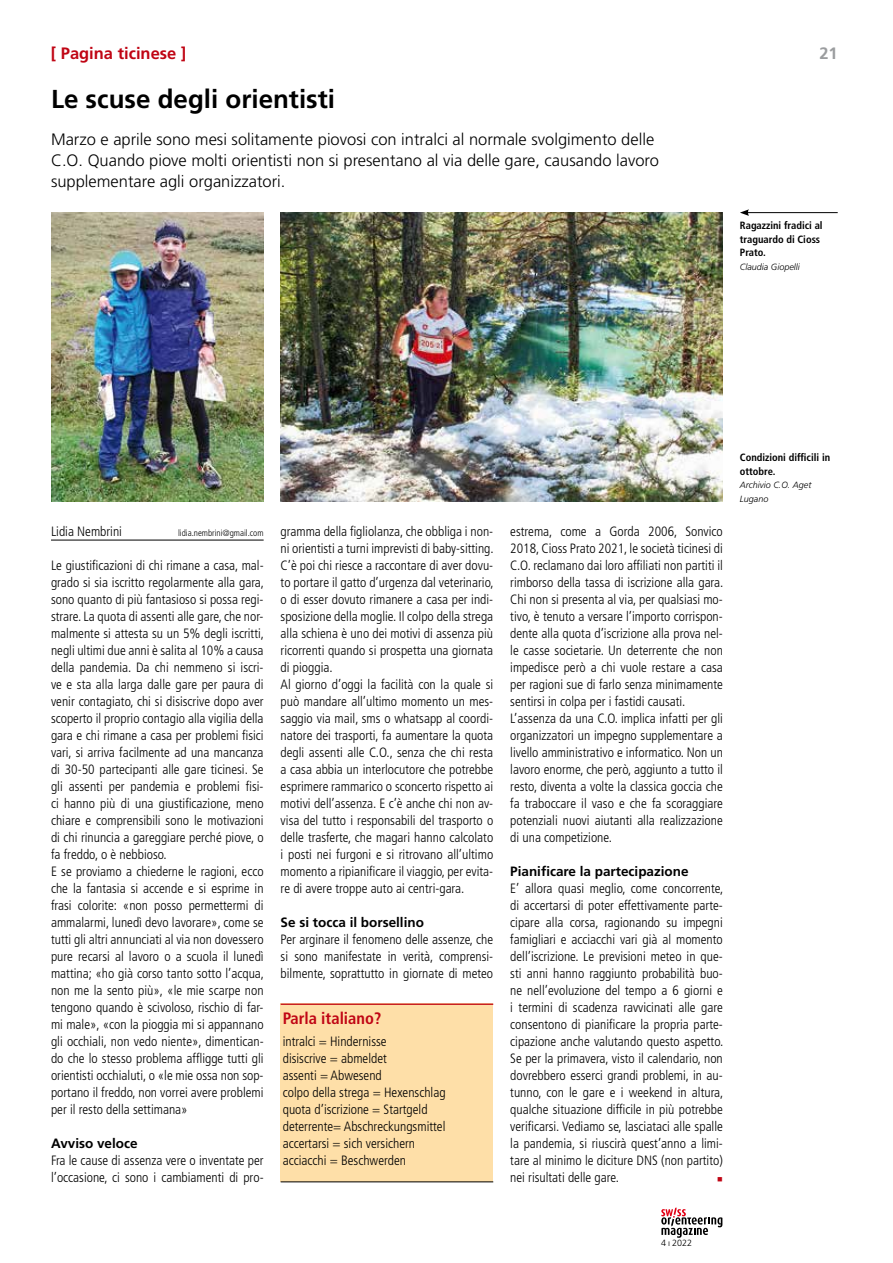
<style>
.page{position:relative;width:893px;height:1263px;background:#fff}
.page>*{position:absolute;margin:0;border:0;box-sizing:border-box;transform-origin:0 0}
.t1{font:700 25.95px "Frutiger LT Std";color:#000}
.t2{font:300 16.5px/21.3px "Frutiger LT Std";color:#000}
.t3{font:700 16.5px "Frutiger LT Std";color:#c00514}
.t4{font:700 condensed 16.5px "Frutiger LT Std";color:#c00514}
.t5{font:700 16.5px "Frutiger LT Std";color:#9b9d9f}
.t6{font:300 condensed 13.5px/17px "Frutiger LT Std";color:#000}
.t7{font:700 13.5px "Frutiger LT Std";color:#000}
.t8{font:700 condensed 10.5px/13.5px "Frutiger LT Std";color:#000}
.t9{font:italic 300 9px/13.5px "Frutiger LT Std";color:#000}
.t10{font:300 condensed 9px "Frutiger LT Std";color:#000}
.t11{font:300 9px "Frutiger LT Std";color:#000}
.t12{font:7.5px "Wingdings";color:#c00514}
</style>
<div class="page">
<div style="left:281px;top:1003px;width:212px;height:179px;background:#fedfa8"></div>
<hr style="left:281px;top:1003px;width:212px;height:2px;background:#c00514">
<hr style="left:281px;top:1181px;width:212px;height:1px;background:#000">
<hr style="left:51px;top:540px;width:213px;height:1px;background:#000">
<img style="left:51px;top:213px;width:213px;height:289px">
<img style="left:281px;top:213px;width:442px;height:289px">
<hr style="left:747px;top:212px;width:91px;height:1px;background:#000">
<svg style="left:740px;top:209px;width:9px;height:7px"></svg>
<svg style="left:661px;top:1207px;width:61px;height:31px"></svg>
<p class="t3" style="left:51px;top:44px;width:137px">[ Pagina ticinese ]</p>
<h1 class="t1" style="left:51px;top:83px;width:286px">Le scuse degli orientisti</h1>
<p class="t2" style="left:51px;top:128px;width:609px">Marzo e aprile sono mesi solitamente piovosi con intralci al normale svolgimento delle<br>C.O. Quando piove molti orientisti non si presentano al via delle gare, causando lavoro supplementare agli organizzatori.</p>
<p class="t5" style="left:819px;top:44px;width:20px">21</p>
<p class="t8" style="left:740px;top:219px;width:84px">Ragazzini fradici al traguardo di Cioss<br>Prato.</p>
<p class="t9" style="left:740px;top:260px;width:62px">Claudia Giopelli</p>
<p class="t6" style="left:51px;top:523px;width:73px">Lidia Nembrini</p>
<p class="t10" style="left:178px;top:528px;width:87px">lidia.nembrini@gmail.com</p>
<p class="t6" style="left:51px;top:557px;width:215px">Le giustificazioni di chi rimane a casa, mal&shy;grado si sia iscritto regolarmente alla gara, sono quanto di più fantasioso si possa regi&shy;strare. La quota di assenti alle gare, che nor&shy;malmente si attesta su un 5% degli iscritti, negli ultimi due anni è salita al 10% a causa della pandemia. Da chi nemmeno si iscri&shy;ve e sta alla larga dalle gare per paura di venir contagiato, chi si disiscrive dopo aver scoperto il proprio contagio alla vigilia della gara e chi rimane a casa per problemi fisici vari, si arriva facilmente ad una mancanza di 30-50 partecipanti alle gare ticinesi. Se gli assenti per pandemia e problemi fisi&shy;ci hanno più di una giustificazione, meno chiare e comprensibili sono le motivazioni di chi rinuncia a gareggiare perché piove, o fa freddo, o è nebbioso.<br>E se proviamo a chiederne le ragioni, ecco che la fantasia si accende e si esprime in frasi colorite: «non posso permettermi di ammalarmi, lunedì devo lavorare», come se tutti gli altri annunciati al via non dovessero pure recarsi al lavoro o a scuola il lunedì mattina; «ho già corso tanto sotto l’acqua, non me la sento più», «le mie scarpe non tengono quando è scivoloso, rischio di far&shy;mi male», «con la pioggia mi si appannano gli occhiali, non vedo niente», dimentican&shy;do che lo stesso problema affligge tutti gli orientisti occhialuti, o «le mie ossa non sop&shy;portano il freddo, non vorrei avere problemi per il resto della settimana»</p>
<p class="t7" style="left:51px;top:1135px;width:88px">Avviso veloce</p>
<p class="t6" style="left:51px;top:1152px;width:214px">Fra le cause di assenza vere o inventate per l’occasione, ci sono i cambiamenti di pro-</p>
<p class="t6" style="left:281px;top:523px;width:215px">gramma della figliolanza, che obbliga i non&shy;ni orientisti a turni imprevisti di baby-sitting.<br>C’è poi chi riesce a raccontare di aver dovu&shy;to portare il gatto d’urgenza dal veterinario, o di esser dovuto rimanere a casa per indi&shy;sposizione della moglie. Il colpo della strega alla schiena è uno dei motivi di assenza più ricorrenti quando si prospetta una giornata di pioggia.<br>Al giorno d’oggi la facilità con la quale si può mandare all’ultimo momento un mes&shy;saggio via mail, sms o whatsapp al coordi&shy;natore dei trasporti, fa aumentare la quota degli assenti alle C.O., senza che chi resta a casa abbia un interlocutore che potrebbe esprimere rammarico o sconcerto rispetto ai motivi dell’assenza. E c’è anche chi non av&shy;visa del tutto i responsabili del trasporto o delle trasferte, che magari hanno calcolato i posti nei furgoni e si ritrovano all’ultimo momento a ripianificare il viaggio, per evita&shy;re di avere troppe auto ai centri-gara.</p>
<p class="t7" style="left:281px;top:914px;width:145px">Se si tocca il borsellino</p>
<p class="t6" style="left:281px;top:931px;width:214px;text-align:justify">Per arginare il fenomeno delle assenze, che si sono manifestate in verità, comprensi&shy;bilmente, soprattutto in giornate di meteo</p>
<p class="t4" style="left:283px;top:1008px;width:100px">Parla italiano?</p>
<p class="t6" style="left:283px;top:1033px;width:164px">intralci = Hindernisse<br>disiscrive = abmeldet<br>assenti = Abwesend<br>colpo della strega = Hexenschlag quota d’iscrizione = Startgeld deterrente= Abschreckungsmittel accertarsi = sich versichern acciacchi = Beschwerden</p>
<p class="t6" style="left:510px;top:523px;width:215px">estrema, come a Gorda 2006, Sonvico 2018, Cioss Prato 2021, le società ticinesi di C.O. reclamano dai loro affiliati non partiti il rimborso della tassa di iscrizione alla gara.<br>Chi non si presenta al via, per qualsiasi mo&shy;tivo, è tenuto a versare l’importo corrispon&shy;dente alla quota d’iscrizione alla prova nel&shy;le casse societarie. Un deterrente che non impedisce però a chi vuole restare a casa per ragioni sue di farlo senza minimamente sentirsi in colpa per i fastidi causati.<br>L’assenza da una C.O. implica infatti per gli organizzatori un impegno supplementare a livello amministrativo e informatico. Non un lavoro enorme, che però, aggiunto a tutto il resto, diventa a volte la classica goccia che fa traboccare il vaso e che fa scoraggiare potenziali nuovi aiutanti alla realizzazione di una competizione.</p>
<p class="t7" style="left:510px;top:863px;width:180px">Pianificare la partecipazione</p>
<p class="t6" style="left:510px;top:880px;width:215px;text-align:justify">E’ allora quasi meglio, come concorrente, di accertarsi di poter effettivamente parte&shy;cipare alla corsa, ragionando su impegni famigliari e acciacchi vari già al momento dell’iscrizione. Le previsioni meteo in que&shy;sti anni hanno raggiunto probabilità buo&shy;ne nell’evoluzione del tempo a 6 giorni e i termini di scadenza ravvicinati alle gare consentono di pianificare la propria parte&shy;cipazione anche valutando questo aspetto.<br>Se per la primavera, visto il calendario, non dovrebbero esserci grandi problemi, in au&shy;tunno, con le gare e i weekend in altura, qualche situazione difficile in più potrebbe verificarsi. Vediamo se, lasciataci alle spalle la pandemia, si riuscirà quest’anno a limi&shy;tare al minimo le diciture DNS (non partito) nei risultati delle gare.</p>
<p class="t12" style="left:717px;top:1175px;width:7px">■</p>
<p class="t8" style="left:740px;top:451px;width:92px">Condizioni difficili in ottobre.</p>
<p class="t9" style="left:740px;top:478px;width:73px">Archivio C.O. Aget<br>Lugano</p>
<p class="t11" style="left:661px;top:1237px;width:33px">4 ı 2022</p>
</div>
